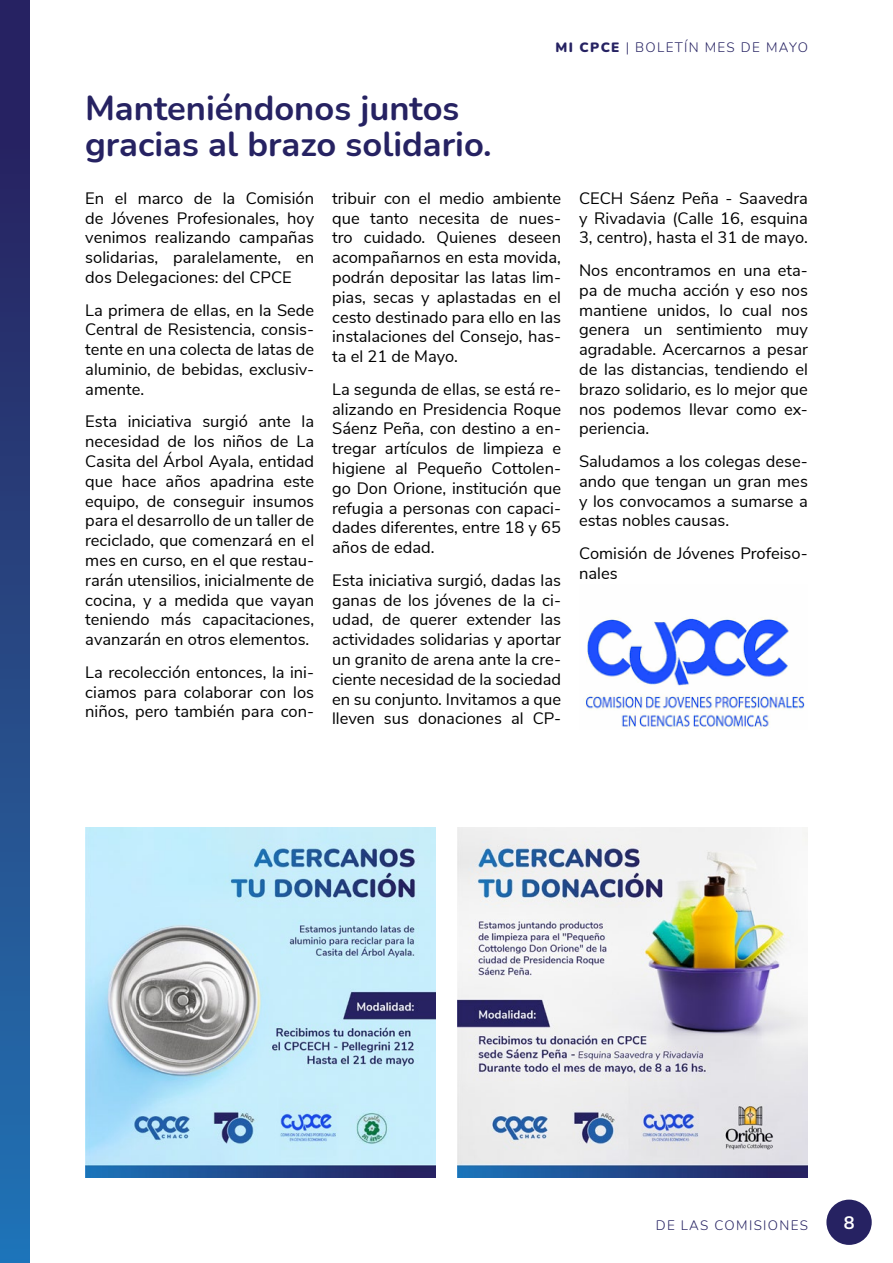
<style>
.page{position:relative;width:893px;height:1263px;background:#fff}
.page>*{position:absolute;margin:0;border:0;box-sizing:border-box;transform-origin:0 0}
.t1{font:700 34.5px/36px "Nunito";color:#262262}
.t2{font:700 18px "Nunito Sans";color:#fff}
.t3{font:16.5px/19.8px "Nunito Sans";color:#000;text-align:justify}
.t4{font:300 13.5px "Nunito";letter-spacing:.1em;color:#262262}
.s1{font-weight:900}
</style>
<div class="page">
<div style="left:826px;top:1199px;width:46px;height:46px;background:#262262;border-radius:50%"></div>
<div style="left:0;top:0;width:29px;height:1263px;background:linear-gradient(to bottom,#291a57,#2373b3)"></div>
<img style="left:583px;top:617px;width:222px;height:112px">
<img style="left:85px;top:827px;width:351px;height:351px">
<img style="left:457px;top:827px;width:351px;height:351px">
<p class="t4" style="left:555px;top:38px;width:254px"><span class="s1">MI CPCE</span> | BOLETÍN MES DE MAYO</p>
<h1 class="t1" style="left:85px;top:89px;width:408px">Manteniéndonos juntos gracias al brazo solidario.</h1>
<p class="t3" style="left:85px;top:187px;width:230px">En el marco de la Comisión de Jóvenes Profesionales, hoy venimos realizando campañas solidarias, paralelamente, en dos Delegaciones: del CPCE</p>
<p class="t3" style="left:85px;top:299px;width:230px">La primera de ellas, en la Sede Central de Resistencia, consis&shy;tente en una colecta de latas de aluminio, de bebidas, exclusiv&shy;amente.</p>
<p class="t3" style="left:85px;top:411px;width:230px">Esta iniciativa surgió ante la necesidad de los niños de La Casita del Árbol Ayala, entidad que hace años apadrina este equipo, de conseguir insumos para el desarrollo de un taller de reciclado, que comenzará en el mes en curso, en el que restau&shy;rarán utensilios, inicialmente de cocina, y a medida que vayan teniendo más capacitaciones, avanzarán en otros elementos.</p>
<p class="t3" style="left:85px;top:661px;width:230px">La recolección entonces, la ini&shy;ciamos para colaborar con los niños, pero también para con-</p>
<p class="t3" style="left:332px;top:187px;width:230px">tribuir con el medio ambiente que tanto necesita de nues&shy;tro cuidado. Quienes deseen acompañarnos en esta movida, podrán depositar las latas lim&shy;pias, secas y aplastadas en el cesto destinado para ello en las instalaciones del Consejo, has&shy;ta el 21 de Mayo.</p>
<p class="t3" style="left:332px;top:378px;width:230px">La segunda de ellas, se está re&shy;alizando en Presidencia Roque Sáenz Peña, con destino a en&shy;tregar artículos de limpieza e higiene al Pequeño Cottolen&shy;go Don Orione, institución que refugia a personas con capaci&shy;dades diferentes, entre 18 y 65 años de edad.</p>
<p class="t3" style="left:332px;top:569px;width:230px">Esta iniciativa surgió, dadas las ganas de los jóvenes de la ci&shy;udad, de querer extender las actividades solidarias y aportar un granito de arena ante la cre&shy;ciente necesidad de la sociedad en su conjunto. Invitamos a que lleven sus donaciones al CP-</p>
<p class="t3" style="left:579px;top:187px;width:230px">CECH Sáenz Peña - Saavedra y Rivadavia (Calle 16, esquina 3, centro), hasta el 31 de mayo.</p>
<p class="t3" style="left:579px;top:259px;width:230px">Nos encontramos en una eta&shy;pa de mucha acción y eso nos mantiene unidos, lo cual nos genera un sentimiento muy agradable. Acercarnos a pesar de las distancias, tendiendo el brazo solidario, es lo mejor que nos podemos llevar como ex&shy;periencia.</p>
<p class="t3" style="left:579px;top:450px;width:230px">Saludamos a los colegas dese&shy;ando que tengan un gran mes y los convocamos a sumarse a estas nobles causas.</p>
<p class="t3" style="left:579px;top:542px;width:230px">Comisión de Jóvenes Profeiso&shy;nales</p>
<p class="t4" style="left:656px;top:1216px;width:154px">DE LAS COMISIONES</p>
<p class="t2" style="left:844px;top:1209px;width:12px">8</p>
</div>
